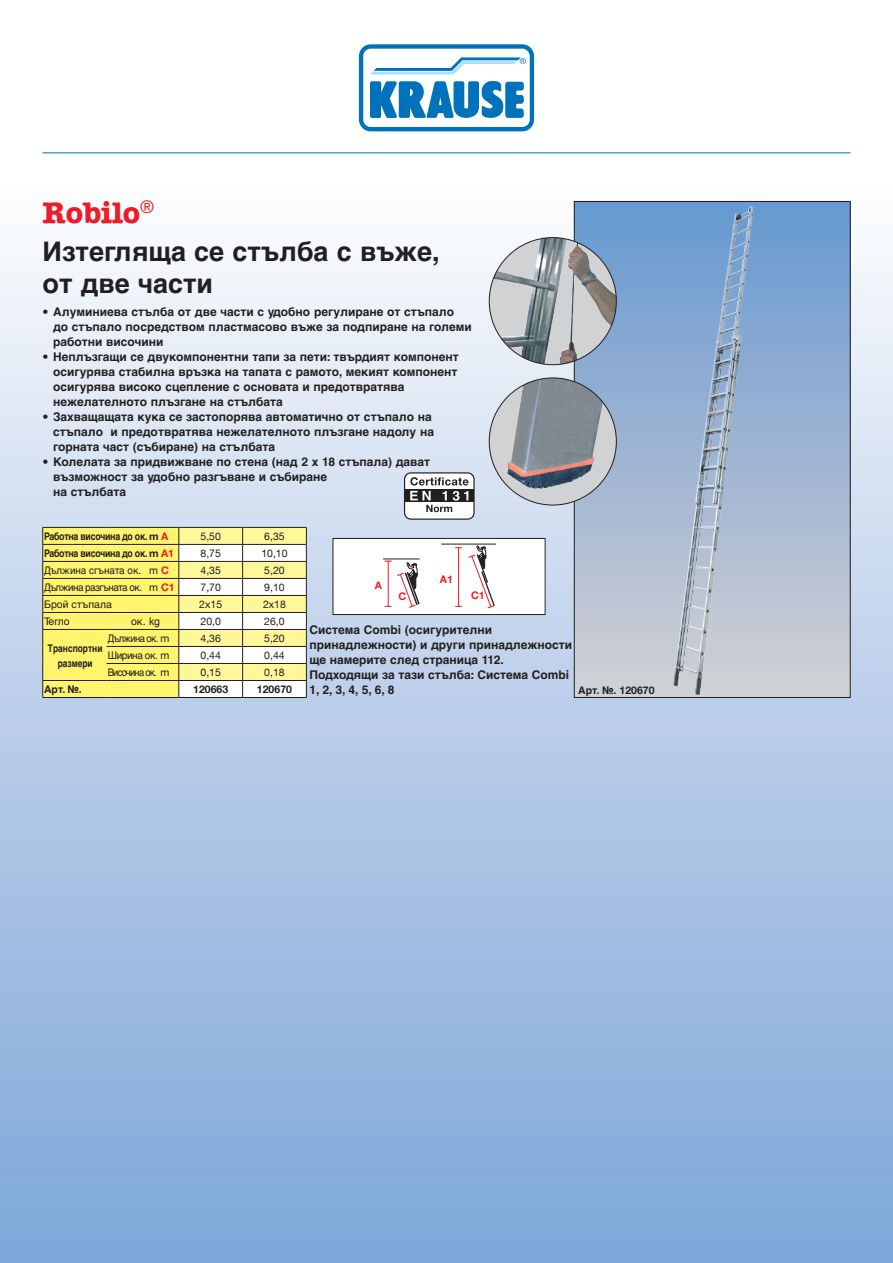
<style>
.page{position:relative;width:893px;height:1263px;background:#fff}
.page>*{position:absolute;margin:0;border:0;box-sizing:border-box;transform-origin:0 0}
._01_Eigennamen{font:700 30px "American Typewriter LT";color:#ee1c28}
._02_Produktname-D{font:700 27px "Helvetica Cyr";color:#231f20}
._03_Produktinfo-Text{font:700 12px/15px "Helvetica Cyr";color:#231f20}
.t1{font:10.5px "Helvetica Neue LT";color:#231f20}
._04_Bild-Text-D{font:700 10.5px "Helvetica Cyr";letter-spacing:-.03em;color:#231f20;scale:.84 1}
.t2{font:10.5px "Helvetica Cyr Upright";letter-spacing:-.045em;color:#231f20;scale:.94 1}
.t3{font:10.5px "Helvetica Cyr Upright";color:#231f20;scale:.94 1}
._04_Bild-Text-D-2{font:700 10.5px "Helvetica Cyr";letter-spacing:-.03em;color:#231f20}
._04_Bild-Text-D-3{font:700 10.5px/15px "Helvetica Cyr";color:#231f20;text-align:center;scale:.8 1}
.t4{font:10.5px "Helvetica Cyr Upright";letter-spacing:-.08em;color:#231f20;scale:.89 1}
.t5{font:700 10.5px "Helvetica Neue LT";color:#231f20}
.t6{font:10.5px "Helvetica Cyr Upright";color:#231f20}
.t7{font:10.5px "Helvetica Cyr Upright";letter-spacing:-.045em;color:#231f20;scale:.9 1}
.t8{font:10.5px "Helvetica Cyr Upright";letter-spacing:-.045em;color:#231f20}
.t9{font:10.5px "Helvetica Cyr Upright";letter-spacing:-.045em;color:#231f20;scale:.95 1}
.t10{font:700 10.5px "Helvetica Neue LT";color:#ee1c28}
.s1{font-family:"Helvetica Neue LT"}
.s2{font-family:"Helvetica Neue LT";color:#ee1c28}
.s3{font-family:"Helvetica Neue LT";font-weight:700;color:#ee1c28}
</style>
<div class="page">
<div style="left:0;top:185px;width:893px;height:1078px;background:linear-gradient(to bottom,#f9f9fb,#7ca4d7)"></div>
<hr style="left:43px;top:153px;width:807px;height:1px;background:#0072bc">
<svg style="left:357px;top:43px;width:179px;height:90px"></svg>
<svg style="left:359px;top:44px;width:175px;height:87px"></svg>
<div style="left:574px;top:201px;width:276px;height:496px;background:linear-gradient(to bottom,#6698d0,#d2d0d4)"></div>
<img style="left:673px;top:206px;width:81px;height:490px">
<div style="left:489px;top:378px;width:127px;height:127px;background:#d1d2d4;border-radius:50%"></div>
<img style="left:507px;top:378px;width:96px;height:111px">
<svg style="left:489px;top:238px;width:127px;height:127px;background:#b0aeac"></svg>
<img style="left:493px;top:238px;width:84px;height:126px">
<div style="left:405px;top:473px;width:69px;height:46px;background:#fff;border-radius:6px"></div>
<div style="left:404px;top:472px;width:71px;height:48px;border:1px solid #231f20;border-radius:6px"></div>
<div style="left:405px;top:489px;width:69px;height:13px;background:#231f20"></div>
<svg style="left:410px;top:477px;width:59px;height:35px"></svg>
<div style="left:333px;top:538px;width:212px;height:76px;background:#fff"></div>
<hr style="left:383px;top:559px;width:37px;height:1px;background:#231f20">
<svg style="left:385px;top:561px;width:35px;height:47px"></svg>
<hr style="left:441px;top:544px;width:55px;height:1px;background:#231f20">
<svg style="left:468px;top:546px;width:27px;height:63px"></svg>
<hr style="left:458px;top:548px;width:1px;height:58px;background:#ee1d23">
<div style="left:333px;top:538px;width:212px;height:77px;border:1px solid #231f20"></div>
<svg style="left:39px;top:196px;width:119px;height:31px"></svg>
<hr style="left:43px;top:697px;width:64px;height:1px;background:#231f20">
<hr style="left:107px;top:697px;width:72px;height:1px;background:#231f20">
<hr style="left:179px;top:697px;width:64px;height:1px;background:#231f20">
<hr style="left:243px;top:697px;width:64px;height:1px;background:#231f20">
<svg style="left:42px;top:527px;width:265px;height:170px"></svg>
<p class="_01_Eigennamen" style="left:43px;top:195px;width:113px">Robilo<sup>®</sup></p>
<p class="_02_Produktname-D" style="left:43px;top:236px;width:399px">Изтегляща се стълба с въже,</p>
<p class="_02_Produktname-D" style="left:43px;top:268px;width:172px">от две части</p>
<p class="_03_Produktinfo-Text" style="left:53px;top:304px;width:420px;text-indent:-11px">• Алуминиева стълба от две части с удобно регулиране от стъпало до стъпало посредством пластмасово въже за подпиране на големи работни височини</p>
<p class="_03_Produktinfo-Text" style="left:53px;top:349px;width:407px;text-indent:-11px">• Неплъзгащи се двукомпонентни тапи за пети: твърдият компонент осигурява стабилна връзка на тапата с рамото, мекият компонент осигурява високо сцепление с основата и предотвратява нежелателното плъзгане на стълбата</p>
<p class="_03_Produktinfo-Text" style="left:53px;top:409px;width:382px;text-indent:-11px">• Захващащата кука се застопорява автоматично от стъпало на стъпало и предотвратява нежелателното плъзгане надолу на горната част (събиране) на стълбата</p>
<p class="_03_Produktinfo-Text" style="left:53px;top:454px;width:379px;text-indent:-11px">• Колелата за придвижване по стена (над 2 x 18 стъпала) дават възможност за удобно разгъване и събиране</p>
<p class="_03_Produktinfo-Text" style="left:53px;top:484px;width:75px">на стълбата</p>
<p class="_04_Bild-Text-D" style="left:44px;top:530px;width:149px">Работна височина до ок. <span class="s1">m</span> <span class="s2">A</span></p>
<p class="t1" style="left:200px;top:530px;width:22px">5,50</p>
<p class="t1" style="left:264px;top:530px;width:22px">6,35</p>
<p class="_04_Bild-Text-D" style="left:44px;top:547px;width:156px">Работна височина до ок. <span class="s1">m</span> <span class="s2">A1</span></p>
<p class="t1" style="left:200px;top:547px;width:22px">8,75</p>
<p class="t1" style="left:261px;top:547px;width:28px">10,10</p>
<p class="t3" style="left:44px;top:564px;width:134px">Дължина сгъната ок. <span class="s1">m</span> <span class="s3">C</span></p>
<p class="t1" style="left:200px;top:564px;width:22px">4,35</p>
<p class="t1" style="left:264px;top:564px;width:22px">5,20</p>
<p class="t2" style="left:44px;top:581px;width:140px">Дължина разгъната ок. <span class="s1">m</span> <span class="s3">C1</span></p>
<p class="t1" style="left:200px;top:581px;width:22px">7,70</p>
<p class="t1" style="left:264px;top:581px;width:22px">9,10</p>
<p class="t6" style="left:44px;top:598px;width:69px">Брой стъпала</p>
<p class="t1" style="left:199px;top:598px;width:24px">2x15</p>
<p class="t1" style="left:263px;top:598px;width:24px">2x18</p>
<p class="t8" style="left:44px;top:615px;width:27px">Тегло</p>
<p class="t8" style="left:131px;top:615px;width:30px">ок. kg</p>
<p class="t1" style="left:200px;top:615px;width:22px">20,0</p>
<p class="t1" style="left:264px;top:615px;width:22px">26,0</p>
<p class="_04_Bild-Text-D-3" style="left:48px;top:640px;width:70px">Транспортни размери</p>
<p class="t7" style="left:108px;top:632px;width:70px">Дължина ок. <span class="s1">m</span></p>
<p class="t1" style="left:200px;top:632px;width:22px">4,36</p>
<p class="t1" style="left:264px;top:632px;width:22px">5,20</p>
<p class="t9" style="left:108px;top:649px;width:66px">Ширина ок. <span class="s1">m</span></p>
<p class="t1" style="left:200px;top:649px;width:22px">0,44</p>
<p class="t1" style="left:264px;top:649px;width:22px">0,44</p>
<p class="t4" style="left:108px;top:666px;width:71px">Височина ок. <span class="s1">m</span></p>
<p class="t1" style="left:200px;top:666px;width:22px">0,15</p>
<p class="t1" style="left:264px;top:666px;width:22px">0,18</p>
<p class="_04_Bild-Text-D-2" style="left:44px;top:683px;width:39px">Арт. №.</p>
<p class="t5" style="left:193px;top:682px;width:37px">120663</p>
<p class="t5" style="left:257px;top:682px;width:37px">120670</p>
<p class="t10" style="left:375px;top:579px;width:9px">A</p>
<p class="t10" style="left:440px;top:572px;width:15px">A1</p>
<p class="t10" style="left:398px;top:590px;width:9px">C</p>
<p class="t10" style="left:471px;top:589px;width:15px">C1</p>
<p class="_03_Produktinfo-Text" style="left:309px;top:622px;width:264px">Система Combi (осигурителни принадлежности) и други принадлежности ще намерите след страница 112.</p>
<p class="_03_Produktinfo-Text" style="left:309px;top:667px;width:261px">Подходящи за тази стълба: Система Combi<br>1, 2, 3, 4, 5, 6, 8</p>
<p class="_04_Bild-Text-D-2" style="left:578px;top:684px;width:78px">Арт. №. <span class="s1">120670</span></p>
</div>
